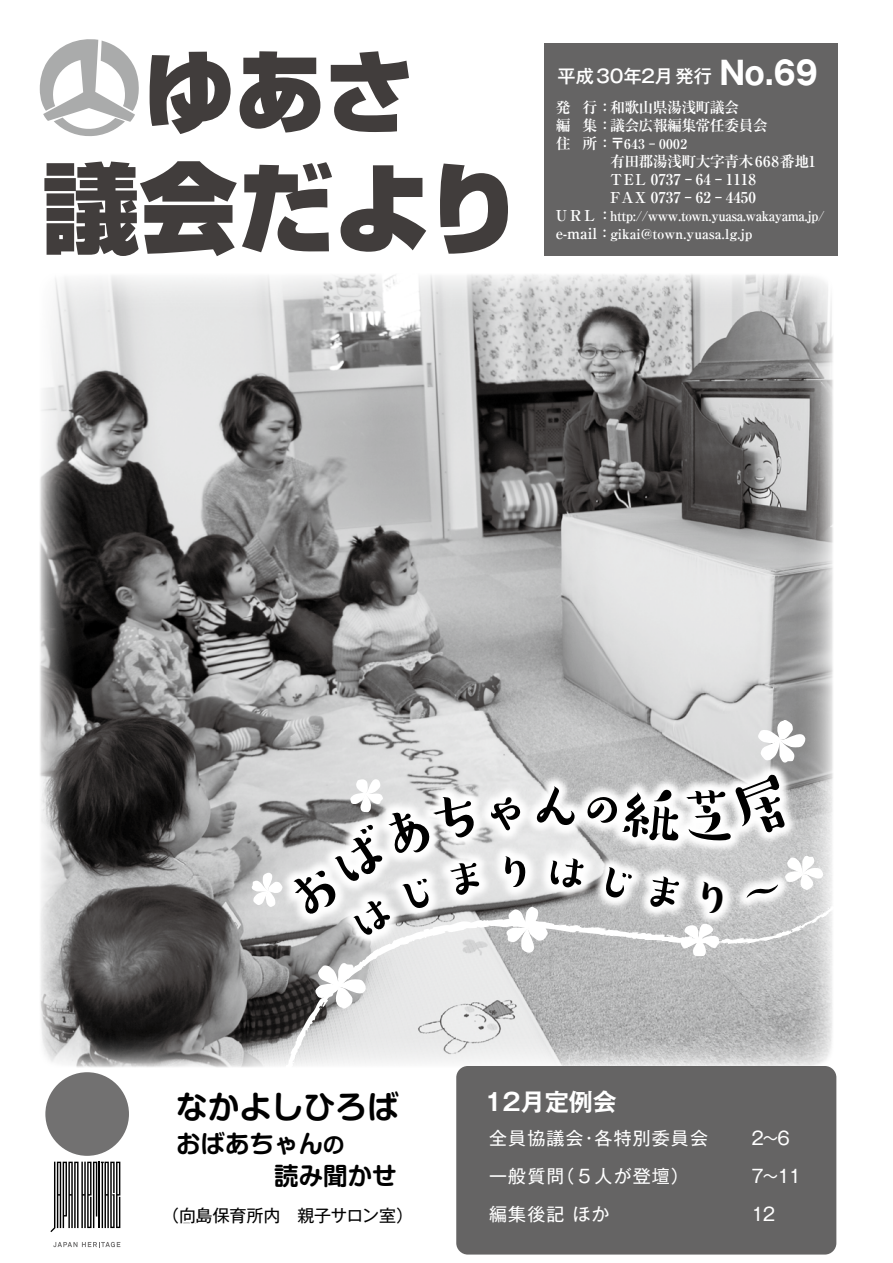
<style>
.page{position:relative;width:893px;height:1263px;background:#fff}
.page>*{position:absolute;margin:0;border:0;box-sizing:border-box;transform-origin:0 0}
.t1{font:900 97.5px "Shin Go Pro";color:#413d3c}
.t2{font:900 90px "Shin Go Pro";color:#413d3c}
.t3{font:500 49.2px "Suzumushi Std";color:#000}
.t4{font:700 32.1px "Gothic MB101 Pro";color:#fff;scale:.9 1}
.t5{font:700 31.8px "Shin M Go Pro De";color:#000}
.t6{font:700 24.45px/31.8px "Shin M Go Pro De";color:#000}
.t7{font:700 24px "Gothic MB101 Pro De";color:#fff}
.t8{font:500 18.15px "Gothic MB101 Pro";color:#fff}
.t9{font:18px/38.2px "Gothic MB101 Pro";letter-spacing:.06em;color:#fff}
.t10{font:16.95px "Gothic MB101 Pro";letter-spacing:-.02em;color:#000}
.t11{font:700 15px/18px "Ryumin Pro";color:#fff}
.t12{font:700 15px/18px "Ryumin Pro";letter-spacing:-.05em;color:#fff}
.t13{font:700 13.5px/18px "Ryumin Pro";letter-spacing:-.035em;color:#fff;scale:.96 1}
.t14{font:700 13.5px "Ryumin Pro";letter-spacing:-.035em;color:#fff}
.s1{font-size:21.3px}
</style>
<div class="page">
<img style="left:40px;top:274px;width:793px;height:794px">
<div style="left:456px;top:1066px;width:380px;height:188px;background:#656464;border-radius:12px"></div>
<div style="left:544px;top:43px;width:294px;height:213px;background:#656464"></div>
<svg style="left:39px;top:39px;width:100px;height:97px"></svg>
<div style="left:45px;top:1072px;width:84px;height:84px;background:#727171;border-radius:50%"></div>
<svg style="left:50px;top:1162px;width:70px;height:70px"></svg>
<svg style="left:53px;top:1242px;width:67px;height:5px"></svg>
<img style="left:189px;top:645px;width:644px;height:377px">
<img style="left:267px;top:747px;width:566px;height:294px">
<svg style="left:285px;top:889px;width:551px;height:184px;background:#c4c5c5"></svg>
<svg style="left:799px;top:925px;width:5px;height:4px"></svg>
<svg style="left:630px;top:932px;width:4px;height:8px"></svg>
<svg style="left:814px;top:907px;width:16px;height:16px"></svg>
<svg style="left:758px;top:720px;width:48px;height:43px"></svg>
<svg style="left:785px;top:855px;width:39px;height:35px"></svg>
<svg style="left:315px;top:963px;width:52px;height:48px"></svg>
<svg style="left:680px;top:923px;width:44px;height:33px"></svg>
<svg style="left:506px;top:907px;width:42px;height:47px"></svg>
<svg style="left:489px;top:795px;width:33px;height:37px"></svg>
<svg style="left:537px;top:785px;width:38px;height:40px"></svg>
<svg style="left:587px;top:772px;width:207px;height:70px"></svg>
<svg style="left:745px;top:883px;width:34px;height:16px"></svg>
<svg style="left:251px;top:779px;width:231px;height:164px"></svg>
<svg style="left:504px;top:855px;width:22px;height:32px"></svg>
<svg style="left:549px;top:855px;width:35px;height:34px"></svg>
<svg style="left:603px;top:866px;width:30px;height:34px"></svg>
<svg style="left:648px;top:874px;width:32px;height:36px"></svg>
<h2 class="t2" style="left:144px;top:21px;width:272px">ゆあさ</h2>
<h1 class="t1" style="left:42px;top:131px;width:481px">議会だより</h1>
<h3 class="t8" style="left:557px;top:61px;width:156px">平成 30年2月発行</h3>
<h3 class="t4" style="left:720px;top:46px;width:110px">No.69</h3>
<p class="t12" style="left:610px;top:98px;width:159px">和歌山県湯浅町議会<br>議会広報編集常任委員会</p>
<p class="t14" style="left:624px;top:133px;width:65px">643 - 0002</p>
<p class="t12" style="left:582px;top:98px;width:31px">行：</p>
<p class="t12" style="left:556px;top:98px;width:16px">発</p>
<p class="t12" style="left:582px;top:116px;width:31px">集：</p>
<p class="t12" style="left:556px;top:116px;width:16px">編</p>
<p class="t12" style="left:582px;top:134px;width:31px">所：</p>
<p class="t12" style="left:556px;top:134px;width:16px">住</p>
<p class="t11" style="left:610px;top:134px;width:207px">〒<br>有田郡湯浅町大字青木 668番地1<br>TEL 0737 - 64 - 1118<br>FAX 0737 - 62 - 4450</p>
<p class="t13" style="left:610px;top:206px;width:225px">http://www.town.yuasa.wakayama j p. / gikai@town.yuasa l g. j p.</p>
<p class="t12" style="left:556px;top:206px;width:58px">URL：-e mail：</p>
<h3 class="t3" style="left:688px;top:865px;width:51px">り</h3>
<h3 class="t5" style="left:176px;top:1081px;width:224px">なかよしひろば</h3>
<h3 class="t6" style="left:176px;top:1125px;width:222px">おばあちゃん<span class="s1">の<br></span>　　　　読み聞かせ</h3>
<p class="t10" style="left:162px;top:1201px;width:253px">（向島保育所内　親子サロン室(</p>
<h3 class="t7" style="left:484px;top:1082px;width:134px">12月定例会</h3>
<h3 class="t9" style="left:595px;top:1116px;width:115px">各特別委員会</h3>
<h3 class="t9" style="left:556px;top:1116px;width:134px;text-indent:-67px">全員協議会<br>（５人が登壇(</h3>
<h3 class="t9" style="left:580px;top:1116px;width:19px">・</h3>
<h3 class="t9" style="left:489px;top:1154px;width:77px">一般質問</h3>
<h3 class="t9" style="left:489px;top:1193px;width:77px">編集後記</h3>
<h3 class="t9" style="left:573px;top:1193px;width:39px">ほか</h3>
<h3 class="t9" style="left:751px;top:1116px;width:51px">~2 6<br>~7 11<br>12</h3>
</div>
